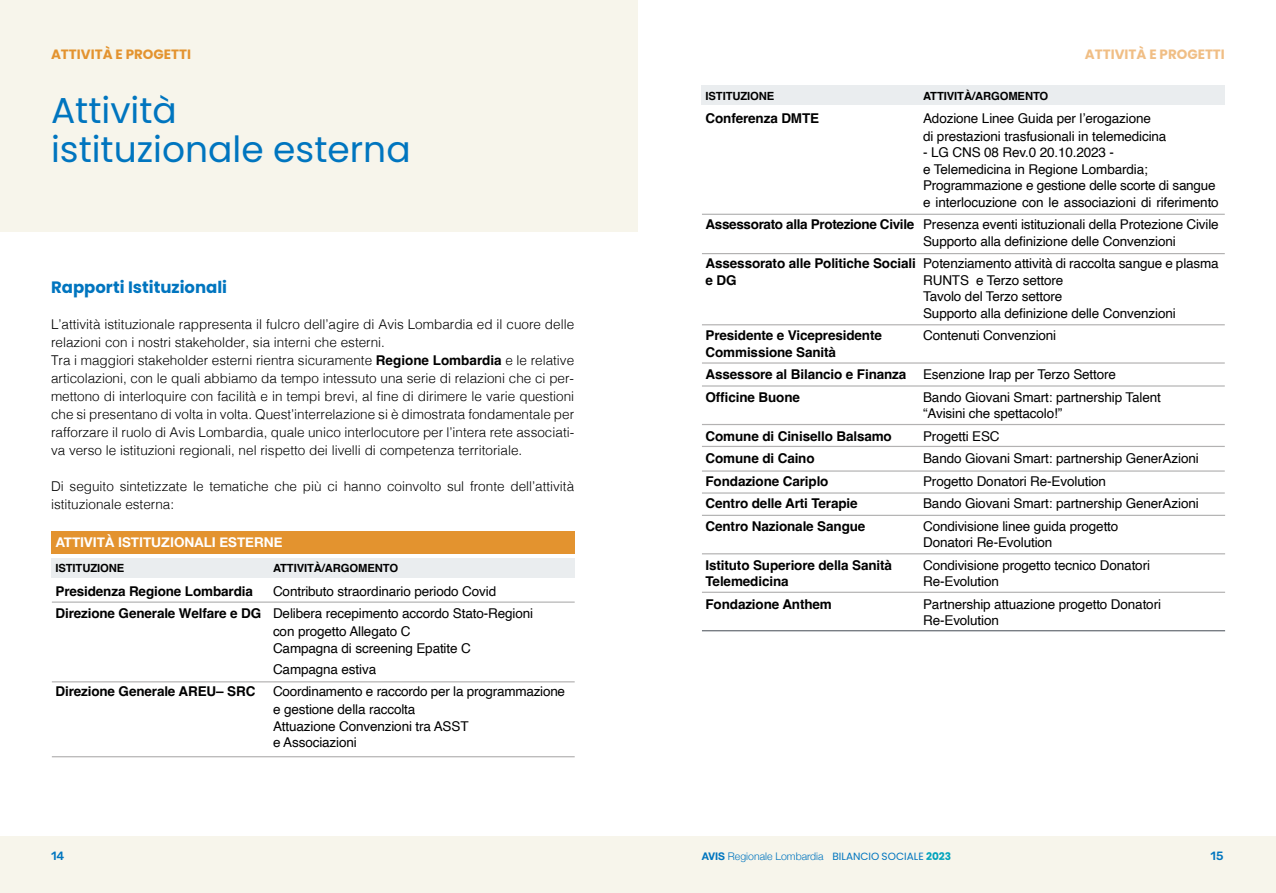
<style>
.page{position:relative;width:1276px;height:893px;background:#fff}
.page>*{position:absolute;margin:0;border:0;box-sizing:border-box;transform-origin:0 0}
.t1{font:36px/39px "Poppins";color:#0075bf}
.t2{font:700 16.5px "Poppins";color:#0075bf}
.t3{font:13.5px/16.5px "Helvetica";letter-spacing:-.01em;color:#000}
.t4{font:300 13.5px/18px "Helvetica";color:#000}
.t5{font:700 13.5px/22.5px "Helvetica";letter-spacing:-.01em;color:#000}
.t6{font:700 13.5px "Helvetica Neue";color:#fff}
.t7{font:700 13.5px "Poppins";color:#e3932f}
.t8{font:700 13.5px "Poppins";color:#f0be85}
.t9{font:500 12px "Rubik";color:#0075bf}
.t10{font:700 11.25px "Helvetica";letter-spacing:-.01em;color:#000}
.t11{font:300 10.5px "Helvetica Neue";color:#0075bf}
.s1{font-weight:700}
.s2{font-weight:400}
.s3{font-family:"Poppins";font-weight:400}
.s4{font-family:"Poppins";font-weight:700;color:#00a3bd}
</style>
<div class="page">
<div style="left:0;top:836px;width:1276px;height:57px;background:#f7f5eb"></div>
<div style="left:0;top:0;width:638px;height:231px;background:#f7f5eb"></div>
<div style="left:52px;top:531px;width:523px;height:23px;background:#e3932f"></div>
<div style="left:52px;top:558px;width:523px;height:20px;background:#eaedef"></div>
<hr style="left:52px;top:601px;width:523px;height:2px;background:#b3b2b2">
<hr style="left:52px;top:681px;width:523px;height:1px;background:#b3b2b2">
<hr style="left:52px;top:756px;width:523px;height:1px;background:#b3b2b2">
<div style="left:701px;top:85px;width:523px;height:20px;background:#eaedef"></div>
<hr style="left:702px;top:214px;width:522px;height:1px;background:#b3b2b2">
<hr style="left:702px;top:253px;width:522px;height:1px;background:#b3b2b2">
<hr style="left:702px;top:362px;width:522px;height:2px;background:#b3b2b2">
<hr style="left:702px;top:385px;width:522px;height:2px;background:#b3b2b2">
<hr style="left:702px;top:424px;width:522px;height:1px;background:#b3b2b2">
<hr style="left:702px;top:446px;width:522px;height:1px;background:#b3b2b2">
<hr style="left:702px;top:470px;width:522px;height:2px;background:#b3b2b2">
<hr style="left:702px;top:492px;width:522px;height:2px;background:#b3b2b2">
<hr style="left:702px;top:324px;width:522px;height:1px;background:#b3b2b2">
<hr style="left:702px;top:515px;width:523px;height:1px;background:#b3b2b2">
<hr style="left:702px;top:553px;width:523px;height:1px;background:#b3b2b2">
<hr style="left:702px;top:592px;width:523px;height:1px;background:#b3b2b2">
<hr style="left:702px;top:630px;width:523px;height:1px;background:#636970">
<p class="t7" style="left:51px;top:46px;width:142px">ATTIVITÀ E PROGETTI</p>
<h1 class="t1" style="left:51px;top:91px;width:361px">Attività<br>istituzionale esterna</h1>
<p class="t10" style="left:705px;top:89px;width:70px">ISTITUZIONE</p>
<p class="t10" style="left:923px;top:89px;width:127px">ATTIVITÀ/ARGOMENTO</p>
<p class="t8" style="left:1085px;top:46px;width:142px">ATTIVITÀ E PROGETTI</p>
<p class="t5" style="left:705px;top:108px;width:115px">Conferenza DMTE</p>
<p class="t3" style="left:923px;top:109px;width:245px;line-height:18px">Adozione Linee Guida per l’erogazione<br>di prestazioni trasfusionali in telemedicina</p>
<p class="t3" style="left:923px;top:144px;width:297px">- LG CNS 08 Rev.0 20.10.2023 -<br>e Telemedicina in Regione Lombardia; Programmazione e gestione delle scorte di sangue e interlocuzione con le associazioni di riferimento</p>
<p class="t3" style="left:923px;top:216px;width:297px;text-indent:-217px"><span class="s1">Assessorato alla Protezione Civile</span> Presenza eventi istituzionali della Protezione Civile<br>Supporto alla definizione delle Convenzioni</p>
<p class="t3" style="left:705px;top:255px;width:515px"><span class="s1">Assessorato alle Politiche Sociali</span> Potenziamento attività di raccolta sangue e plasma <span class="s1">e DG</span></p>
<p class="t3" style="left:923px;top:272px;width:254px">RUNTS e Terzo settore<br>Tavolo del Terzo settore<br>Supporto alla definizione delle Convenzioni</p>
<p class="t2" style="left:51px;top:277px;width:178px">Rapporti Istituzionali</p>
<p class="t4" style="left:51px;top:314px;width:525px">L’attività istituzionale rappresenta il fulcro dell’agire di Avis Lombardia ed il cuore delle relazioni con i nostri stakeholder, sia interni che esterni.<br>Tra i maggiori stakeholder esterni rientra sicuramente <span class="s1">Regione Lombardia</span> e le relative articolazioni, con le quali abbiamo da tempo intessuto una serie di relazioni che ci per&shy;mettono di interloquire con facilità e in tempi brevi, al fine di dirimere le varie questioni che si presentano di volta in volta. Quest’interrelazione si è dimostrata fondamentale per rafforzare il ruolo di Avis Lombardia, quale unico interlocutore per l’intera rete associati&shy;va verso le istituzioni regionali, nel rispetto dei livelli di competenza territoriale.</p>
<p class="t4" style="left:51px;top:476px;width:525px">Di seguito sintetizzate le tematiche che più ci hanno coinvolto sul fronte dell’attività istituzionale esterna:</p>
<p class="t6" style="left:56px;top:532px;width:228px">ATTIVITÀ ISTITUZIONALI ESTERNE</p>
<p class="t10" style="left:55px;top:561px;width:70px">ISTITUZIONE</p>
<p class="t10" style="left:273px;top:561px;width:127px">ATTIVITÀ/ARGOMENTO</p>
<p class="t5" style="left:55px;top:581px;width:199px">Presidenza Regione Lombardia</p>
<p class="t5" style="left:705px;top:325px;width:178px">Presidente e Vicepresidente</p>
<p class="t3" style="left:923px;top:327px;width:135px">Contenuti Convenzioni</p>
<p class="t5" style="left:705px;top:342px;width:412px">Commissione Sanità<br>Assessore al Bilancio e Finanza <span class="s2">Esenzione Irap per Terzo Settore<br></span>Officine Buone</p>
<p class="t3" style="left:923px;top:389px;width:239px">Bando Giovani Smart: partnership Talent “Avisini che spettacolo!”</p>
<p class="t5" style="left:705px;top:426px;width:188px">Comune di Cinisello Balsamo</p>
<p class="t3" style="left:923px;top:428px;width:78px">Progetti ESC</p>
<p class="t5" style="left:705px;top:449px;width:111px">Comune di Caino</p>
<p class="t3" style="left:923px;top:450px;width:277px">Bando Giovani Smart: partnership GenerAzioni</p>
<p class="t5" style="left:705px;top:471px;width:124px">Fondazione Cariplo</p>
<p class="t3" style="left:923px;top:473px;width:184px">Progetto Donatori Re-Evolution</p>
<p class="t5" style="left:705px;top:494px;width:154px">Centro delle Arti Terapie</p>
<p class="t3" style="left:923px;top:495px;width:277px">Bando Giovani Smart: partnership GenerAzioni</p>
<p class="t5" style="left:705px;top:516px;width:161px">Centro Nazionale Sangue</p>
<p class="t3" style="left:923px;top:518px;width:197px">Condivisione linee guida progetto<br>Donatori Re-Evolution</p>
<p class="t5" style="left:705px;top:555px;width:188px">Istituto Superiore della Sanità</p>
<p class="t3" style="left:923px;top:557px;width:228px">Condivisione progetto tecnico Donatori</p>
<p class="t5" style="left:705px;top:572px;width:85px">Telemedicina</p>
<p class="t3" style="left:923px;top:573px;width:77px">Re-Evolution</p>
<p class="t5" style="left:705px;top:594px;width:128px">Fondazione Anthem</p>
<p class="t3" style="left:923px;top:596px;width:239px">Partnership attuazione progetto Donatori<br>Re-Evolution</p>
<p class="t3" style="left:55px;top:580px;width:479px;line-height:22.5px;text-indent:217px">Contributo straordinario periodo Covid<br><span class="s1">Direzione Generale Welfare e DG</span> Delibera recepimento accordo Stato-Regioni</p>
<p class="t3" style="left:273px;top:624px;width:199px">con progetto Allegato C<br>Campagna di screening Epatite C</p>
<p class="t3" style="left:273px;top:661px;width:105px">Campagna estiva</p>
<p class="t5" style="left:55px;top:682px;width:201px">Direzione Generale AREU– SRC</p>
<p class="t3" style="left:273px;top:683px;width:294px;line-height:18px">Coordinamento e raccordo per la programmazione e gestione della raccolta</p>
<p class="t3" style="left:273px;top:718px;width:197px">Attuazione Convenzioni tra ASST e Associazioni</p>
<p class="t9" style="left:51px;top:848px;width:15px">14</p>
<p class="t11" style="left:702px;top:848px;width:251px"><span class="s1">AVIS</span> Regionale Lombardia <span class="s3">BILANCIO SOCIALE</span> <span class="s4">2023</span></p>
<p class="t9" style="left:1210px;top:848px;width:14px">15</p>
</div>
